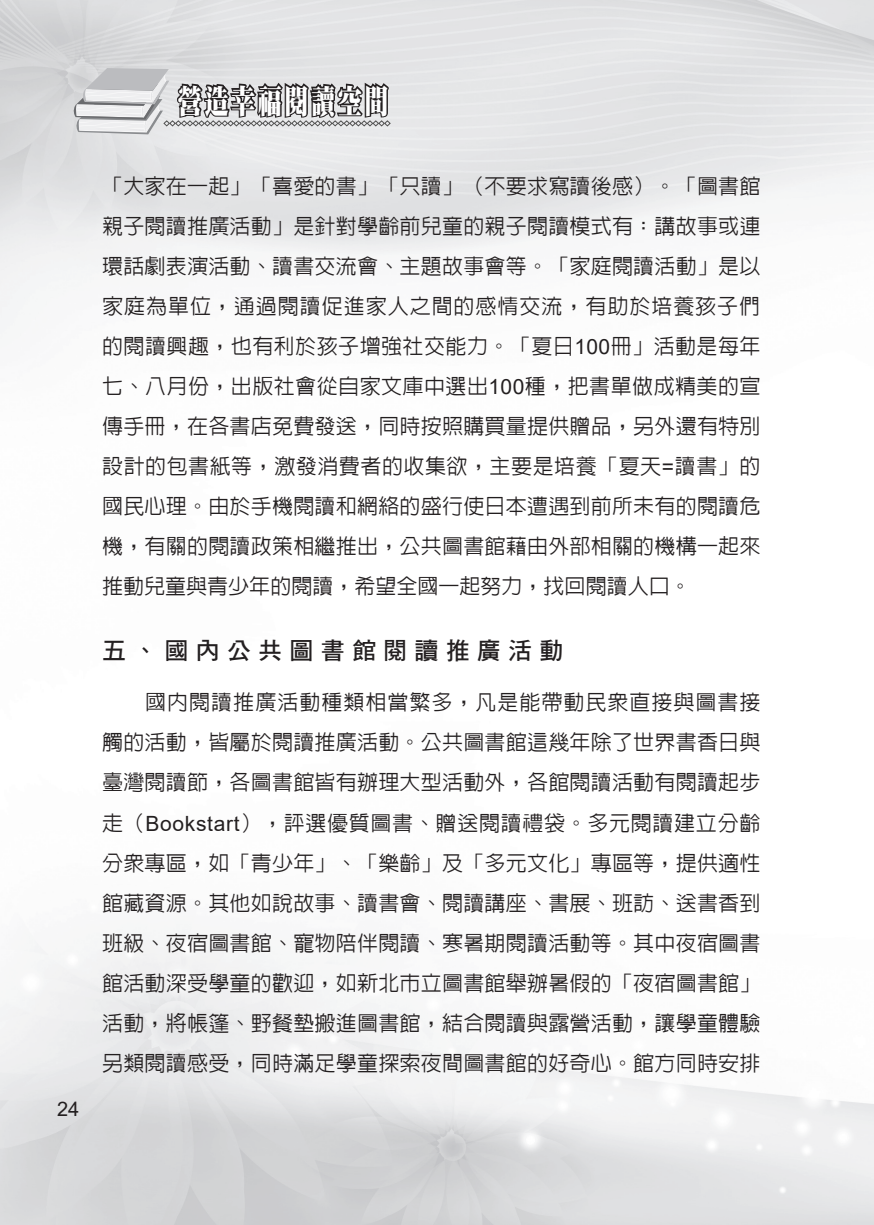
<style>
.page{position:relative;width:874px;height:1225px;background:#fff}
.page>*{position:absolute;margin:0;border:0;box-sizing:border-box;transform-origin:0 0}
.t1{font:33px "DF Ming Std W12";letter-spacing:.1em;color:#fff;scale:.73 1}
.一{font:24px "DF Hei Std W7";letter-spacing:.3em;color:#231f20}
.內文{font:500 21px/40px "Lin Gothic";letter-spacing:.01em;color:#231f20;text-align:justify}
.t2{font:20px "Arial";color:#231f20}
.s1{font-family:"Arial";font-weight:400}
</style>
<div class="page">
<svg style="left:72px;top:68px;width:318px;height:66px;background:#ababac"></svg>
<p class="t2" style="left:57px;top:1094px;width:24px">24</p>
<h1 class="t1" style="left:178px;top:83px;width:290px">營造幸福閱讀空間</h1>
<p class="內文" style="left:102px;top:166px;width:659px">「大家在一起」「喜愛的書」「只讀」（不要求寫讀後感）。「圖書館親子閱讀推廣活動」是針對學齡前兒童的親子閱讀模式有：講故事或連環話劇表演活動、讀書交流會、主題故事會等。「家庭閱讀活動」是以家庭為單位，通過閱讀促進家人之間的感情交流，有助於培養孩子們的閱讀興趣，也有利於孩子增強社交能力。「夏日<span class="s1">100</span>冊」活動是每年七、八月份，出版社會從自家文庫中選出<span class="s1">100</span>種，把書單做成精美的宣傳手冊，在各書店免費發送，同時按照購買量提供贈品，另外還有特別設計的包書紙等，激發消費者的收集欲，主要是培養「夏天<span class="s1">=</span>讀書」的國民心理。由於手機閱讀和網絡的盛行使日本遭遇到前所未有的閱讀危機，有關的閱讀政策相繼推出，公共圖書館藉由外部相關的機構一起來推動兒童與青少年的閱讀，希望全國一起努力，找回閱讀人口。</p>
<p class="一" style="left:102px;top:637px;width:462px">五、國內公共圖書館閱讀推廣活動</p>
<p class="內文" style="left:102px;top:682px;width:659px;text-indent:43px">國內閱讀推廣活動種類相當繁多，凡是能帶動民眾直接與圖書接觸的活動，皆屬於閱讀推廣活動。公共圖書館這幾年除了世界書香日與臺灣閱讀節，各圖書館皆有辦理大型活動外，各館閱讀活動有閱讀起步走（<span class="s1">Bookstart</span>），評選優質圖書、贈送閱讀禮袋。多元閱讀建立分齡分眾專區，如「青少年」、「樂齡」及「多元文化」專區等，提供適性館藏資源。其他如說故事、讀書會、閱讀講座、書展、班訪、送書香到班級、夜宿圖書館、寵物陪伴閱讀、寒暑期閱讀活動等。其中夜宿圖書館活動深受學童的歡迎，如新北市立圖書館舉辦暑假的「夜宿圖書館」活動，將帳篷、野餐墊搬進圖書館，結合閱讀與露營活動，讓學童體驗另類閱讀感受，同時滿足學童探索夜間圖書館的好奇心。館方同時安排</p>
</div>
